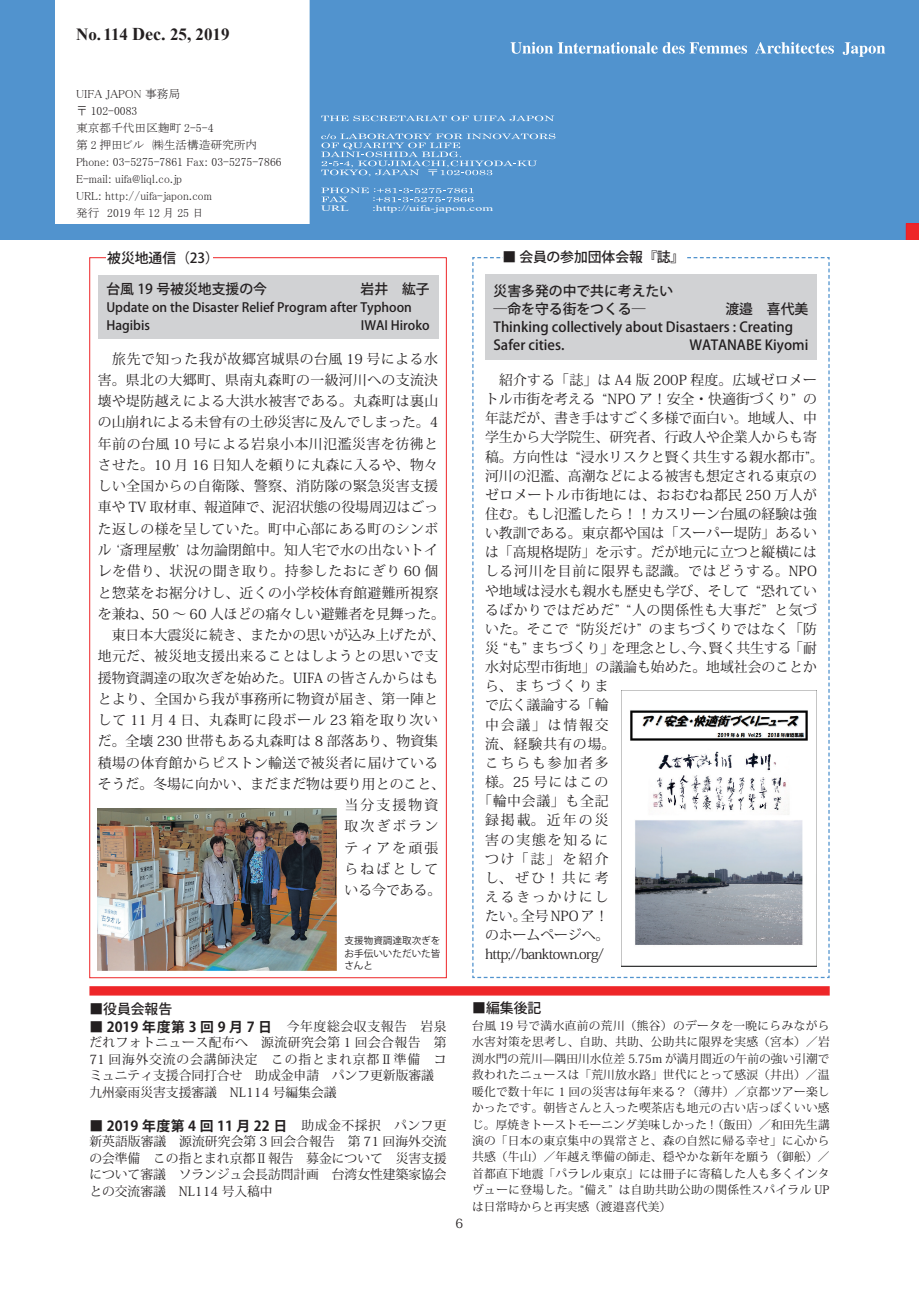
<style>
.page{position:relative;width:919px;height:1289px;background:#fff}
.page>*{position:absolute;margin:0;border:0;box-sizing:border-box;transform-origin:0 0}
.t1{font:700 16.95px "Times New Roman";color:#231f20}
.t2{font:13.8px "Koz Min Pro";letter-spacing:.015em;color:#231f20}
.t3{font:500 13.8px/18.1px "Koz Go Pro";color:#231f20}
.t4{font:13.8px "Koz Min Pro";letter-spacing:.045em;color:#231f20}
.t5{font:700 13.8px "Koz Go Std";color:#231f20}
.t6{font:13.8px "Koz Min Pro";letter-spacing:.035em;color:#231f20}
.t7{font:13.8px "Koz Min Pro";letter-spacing:.055em;color:#231f20}
.t8{font:13.8px "Koz Min Pro";letter-spacing:.135em;color:#231f20}
.t9{font:13.8px "Koz Min Pro";letter-spacing:.05em;color:#231f20}
.t10{font:13.8px "Koz Min Pro";letter-spacing:.065em;color:#231f20}
.t11{font:13.8px "Koz Min Pro";letter-spacing:-.05em;color:#231f20}
.t12{font:500 13.8px "Koz Go Std";color:#231f20}
.t13{font:12.75px/16.5px "Koz Min Pro";color:#231f20;text-align:justify}
.t14{font:500 12.75px/18.1px "Koz Go Pro";color:#231f20}
.t15{font:11.7px/16.5px "Koz Min Pro";letter-spacing:.03em;color:#231f20;text-align:justify}
.t16{font:11.7px/17px "MS P Mincho";color:#231f20}
.t17{font:9.6px/12.8px "Koz Go Std";color:#231f20;text-align:justify}
.t18{font:8.25px "Times New Roman";color:#fff;scale:1.67 1}
.s1{font-size:18px}
.s2{font-family:"Koz Min Pro";font-weight:400;font-size:12.75px}
</style>
<div class="page">
<svg style="left:472px;top:257px;width:358px;height:721px"></svg>
<div style="left:502px;top:249px;width:183px;height:14px;background:#fff"></div>
<div style="left:98px;top:275px;width:340px;height:64px;background:#d1d2d4"></div>
<img style="left:621px;top:690px;width:195px;height:276px">
<img style="left:98px;top:808px;width:238px;height:162px">
<div style="left:309px;top:0;width:597px;height:224px;background:#5193ce"></div>
<div style="left:906px;top:0;width:12px;height:238px;background:#5193ce"></div>
<div style="left:0;top:0;width:55px;height:236px;background:#5193ce"></div>
<div style="left:0;top:224px;width:906px;height:16px;background:#5193ce"></div>
<div style="left:89px;top:986px;width:740px;height:9px;background:#ee2628;border:2px solid #ee2628"></div>
<svg style="left:905px;top:223px;width:13px;height:17px"></svg>
<svg style="left:321px;top:115px;width:233px;height:6px"></svg>
<svg style="left:321px;top:133px;width:234px;height:43px"></svg>
<svg style="left:321px;top:187px;width:152px;height:15px"></svg>
<svg style="left:510px;top:42px;width:237px;height:12px"></svg>
<svg style="left:755px;top:42px;width:78px;height:12px"></svg>
<svg style="left:842px;top:42px;width:43px;height:15px"></svg>
<p class="t1" style="left:76px;top:22px;width:155px">No. 114 <span class="s1">Dec.</span> 25, 2019</p>
<p class="t16" style="left:76px;top:86px;width:207px">UIFA JAPON 事務局<br>〒 102-0083　<br>東京都千代田区麹町 2-5-4<br>第 2 押田ビル　㈱生活構造研究所内<br>Phone: 03-5275-7861 Fax: 03-5275-7866<br>E-mail: uifa@liql.co.jp<br>URL: http://uifa-japon.com<br>発行　2019 年 12 月 25 日</p>
<p class="t3" style="left:107px;top:250px;width:113px">被災地通信（23）</p>
<p class="t18" style="left:321px;top:202px;width:18px">URL</p>
<p class="t18" style="left:372px;top:202px;width:74px">:http://uifa-japon.com</p>
<p class="t3" style="left:502px;top:248px;width:183px">■ 会員の参加団体会報『誌』</p>
<p class="t3" style="left:106px;top:281px;width:162px">台風 19 号被災地支援の今</p>
<p class="t3" style="left:360px;top:281px;width:71px">岩井　紘子</p>
<p class="t14" style="left:106px;top:298px;width:307px">Update on the Disaster Relief Program after Typhoon<br>Hagibis</p>
<p class="t14" style="left:361px;top:316px;width:70px">IWAI Hiroko</p>
<p class="t4" style="left:98px;top:349px;width:342px">　旅先で知った我が故郷宮城県の台風 19 号による水</p>
<p class="t2" style="left:98px;top:370px;width:342px">害。県北の大郷町、県南丸森町の一級河川への支流決</p>
<p class="t2" style="left:98px;top:391px;width:342px">壊や堤防越えによる大洪水被害である。丸森町は裏山</p>
<p class="t2" style="left:98px;top:412px;width:342px">の山崩れによる未曾有の土砂災害に及んでしまった。4</p>
<p class="t4" style="left:98px;top:434px;width:342px">年前の台風 10 号による岩泉小本川氾濫災害を彷彿と</p>
<p class="t2" style="left:98px;top:455px;width:342px">させた。10 月 16 日知人を頼りに丸森に入るや、物々</p>
<p class="t2" style="left:98px;top:476px;width:342px">しい全国からの自衛隊、警察、消防隊の緊急災害支援</p>
<p class="t2" style="left:98px;top:497px;width:342px">車や TV 取材車、報道陣で、泥沼状態の役場周辺はごっ</p>
<p class="t2" style="left:98px;top:519px;width:342px">た返しの様を呈していた。町中心部にある町のシンボ</p>
<p class="t2" style="left:98px;top:540px;width:342px">ル ʻ斎理屋敷’ は勿論閉館中。知人宅で水の出ないトイ</p>
<p class="t9" style="left:98px;top:561px;width:342px">レを借り、状況の聞き取り。持参したおにぎり 60 個</p>
<p class="t2" style="left:98px;top:582px;width:342px">と惣菜をお裾分けし、近くの小学校体育館避難所視察</p>
<p class="t2" style="left:98px;top:604px;width:349px">を兼ね、50 ～ 60 人ほどの痛々しい避難者を見舞った。</p>
<p class="t2" style="left:98px;top:625px;width:348px">　東日本大震災に続き、またかの思いが込み上げたが、</p>
<p class="t2" style="left:98px;top:646px;width:342px">地元だ、被災地支援出来ることはしようとの思いで支</p>
<p class="t2" style="left:98px;top:667px;width:342px">援物資調達の取次ぎを始めた。UIFA の皆さんからはも</p>
<p class="t2" style="left:98px;top:689px;width:342px">とより、全国から我が事務所に物資が届き、第一陣と</p>
<p class="t10" style="left:98px;top:710px;width:342px">して 11 月 4 日、丸森町に段ボール 23 箱を取り次い</p>
<p class="t2" style="left:98px;top:731px;width:342px">だ。全壊 230 世帯もある丸森町は 8 部落あり、物資集</p>
<p class="t2" style="left:98px;top:752px;width:342px">積場の体育館からピストン輸送で被災者に届けている</p>
<p class="t2" style="left:98px;top:774px;width:349px">そうだ。冬場に向かい、まだまだ物は要り用とのこと、</p>
<p class="t2" style="left:344px;top:795px;width:95px">当分支援物資</p>
<p class="t2" style="left:344px;top:816px;width:95px">取次ぎボラン</p>
<p class="t2" style="left:344px;top:837px;width:95px">ティアを頑張</p>
<p class="t2" style="left:344px;top:859px;width:95px">らねばとして</p>
<p class="t2" style="left:344px;top:880px;width:98px">いる今である。</p>
<p class="t17" style="left:344px;top:934px;width:97px">支援物資調達取次ぎをお手伝いいただいた皆さんと</p>
<p class="t3" style="left:493px;top:282px;width:181px">災害多発の中で共に考えたい―命を守る街をつくる―</p>
<p class="t12" style="left:725px;top:300px;width:84px">渡邉　喜代美</p>
<p class="t3" style="left:493px;top:318px;width:301px">Thinking collectively about Disastaers : Creating<br>Safer cities.</p>
<p class="t3" style="left:689px;top:336px;width:120px">WATANABE Kiyomi</p>
<p class="t2" style="left:485px;top:370px;width:333px">　紹介する「誌」は A4 版 200P 程度。広域ゼロメー</p>
<p class="t2" style="left:485px;top:389px;width:333px">トル市街を考える “NPO ア！安全・快適街づくり” の</p>
<p class="t2" style="left:485px;top:408px;width:333px">年誌だが、書き手はすごく多様で面白い。地域人、中</p>
<p class="t2" style="left:485px;top:427px;width:333px">学生から大学院生、研究者、行政人や企業人からも寄</p>
<p class="t2" style="left:485px;top:446px;width:340px">稿。方向性は “浸水リスクと賢く共生する親水都市”。</p>
<p class="t2" style="left:485px;top:466px;width:333px">河川の氾濫、高潮などによる被害も想定される東京の</p>
<p class="t6" style="left:485px;top:485px;width:333px">ゼロメートル市街地には、おおむね都民 250 万人が</p>
<p class="t2" style="left:485px;top:504px;width:333px">住む。もし氾濫したら！！カスリーン台風の経験は強</p>
<p class="t2" style="left:485px;top:523px;width:333px">い教訓である。東京都や国は「スーパー堤防」あるい</p>
<p class="t2" style="left:485px;top:542px;width:333px">は「高規格堤防」を示す。だが地元に立つと縦横には</p>
<p class="t7" style="left:485px;top:561px;width:333px">しる河川を目前に限界も認識。ではどうする。NPO</p>
<p class="t2" style="left:485px;top:580px;width:333px">や地域は浸水も親水も歴史も学び、そして “恐れてい</p>
<p class="t4" style="left:485px;top:600px;width:333px">るばかりではだめだ” “人の関係性も大事だ” と気づ</p>
<p class="t2" style="left:485px;top:619px;width:333px">いた。そこで “防災だけ” のまちづくりではなく「防</p>
<p class="t2" style="left:485px;top:638px;width:333px">災 “も” まちづくり」を理念とし、今、賢く共生する「耐</p>
<p class="t2" style="left:485px;top:657px;width:333px">水対応型市街地」の議論も始めた。地域社会のことか</p>
<p class="t2" style="left:485px;top:676px;width:125px">ら、まちづくりま</p>
<p class="t2" style="left:485px;top:695px;width:125px">で広く議論する「輪</p>
<p class="t2" style="left:485px;top:714px;width:125px">中会議」は情報交</p>
<p class="t2" style="left:485px;top:734px;width:132px">流、経験共有の場。</p>
<p class="t8" style="left:485px;top:753px;width:125px">こちらも参加者多</p>
<p class="t2" style="left:485px;top:772px;width:125px">様。25 号にはこの</p>
<p class="t2" style="left:478px;top:791px;width:132px">「輪中会議」も全記</p>
<p class="t2" style="left:485px;top:810px;width:125px">録掲載。近年の災</p>
<p class="t8" style="left:485px;top:829px;width:125px">害の実態を知るに</p>
<p class="t2" style="left:485px;top:848px;width:125px">つけ「誌」を紹介</p>
<p class="t2" style="left:485px;top:868px;width:125px">し、ぜひ！共に考</p>
<p class="t8" style="left:485px;top:887px;width:125px">えるきっかけにし</p>
<p class="t2" style="left:485px;top:906px;width:125px">たい。全号 NPO ア！</p>
<p class="t2" style="left:485px;top:925px;width:126px">のホームページへ。</p>
<p class="t11" style="left:485px;top:944px;width:121px">http;//banktown.org/</p>
<p class="t3" style="left:89px;top:1000px;width:84px">■役員会報告</p>
<p class="t5" style="left:89px;top:1017px;width:359px">■ 2019 年度第 3 回 9 月 7 日　<span class="s2">今年度総会収支報告　岩泉</span></p>
<p class="t13" style="left:89px;top:1033px;width:359px">だれフォトニュース配布へ　源流研究会第 1 回会合報告　第71 回海外交流の会講師決定　この指とまれ京都Ⅱ準備　コミュニティ支援合同打合せ　助成金申請　パンフ更新版審議　九州豪雨災害支援審議　NL114 号編集会議　</p>
<p class="t5" style="left:89px;top:1116px;width:359px">■ 2019 年度第 4 回 11 月 22 日　<span class="s2">助成金不採択　パンフ更</span></p>
<p class="t13" style="left:89px;top:1132px;width:359px">新英語版審議　源流研究会第 3 回会合報告　第 71 回海外交流の会準備　この指とまれ京都Ⅱ報告　募金について　災害支援について審議　ソランジュ会長訪問計画　台湾女性建築家協会との交流審議　NL114 号入稿中</p>
<p class="t13" style="left:455px;top:1214px;width:9px">6</p>
<p class="t3" style="left:472px;top:999px;width:71px">■編集後記</p>
<p class="t15" style="left:472px;top:1016px;width:359px">台風 19 号で満水直前の荒川（熊谷）のデータを一晩にらみながら水害対策を思考し、自助、共助、公助共に限界を実感（宮本）／岩渕水門の荒川—隅田川水位差 5.75m が満月間近の午前の強い引潮で救われたニュースは「荒川放水路」世代にとって感涙（井出）／温暖化で数十年に 1 回の災害は毎年来る？（薄井）／京都ツアー楽しかったです。朝皆さんと入った喫茶店も地元の古い店っぽくいい感じ。厚焼きトーストモーニング美味しかった ! （飯田）／和田先生講演の「日本の東京集中の異常さと、森の自然に帰る幸せ」に心から共感（牛山）／年越え準備の師走、穏やかな新年を願う（御舩）／首都直下地震「パラレル東京」には冊子に寄稿した人も多くインタヴューに登場した。“備え” は自助共助公助の関係性スパイラル UPは日常時からと再実感（渡邉喜代美）</p>
</div>
